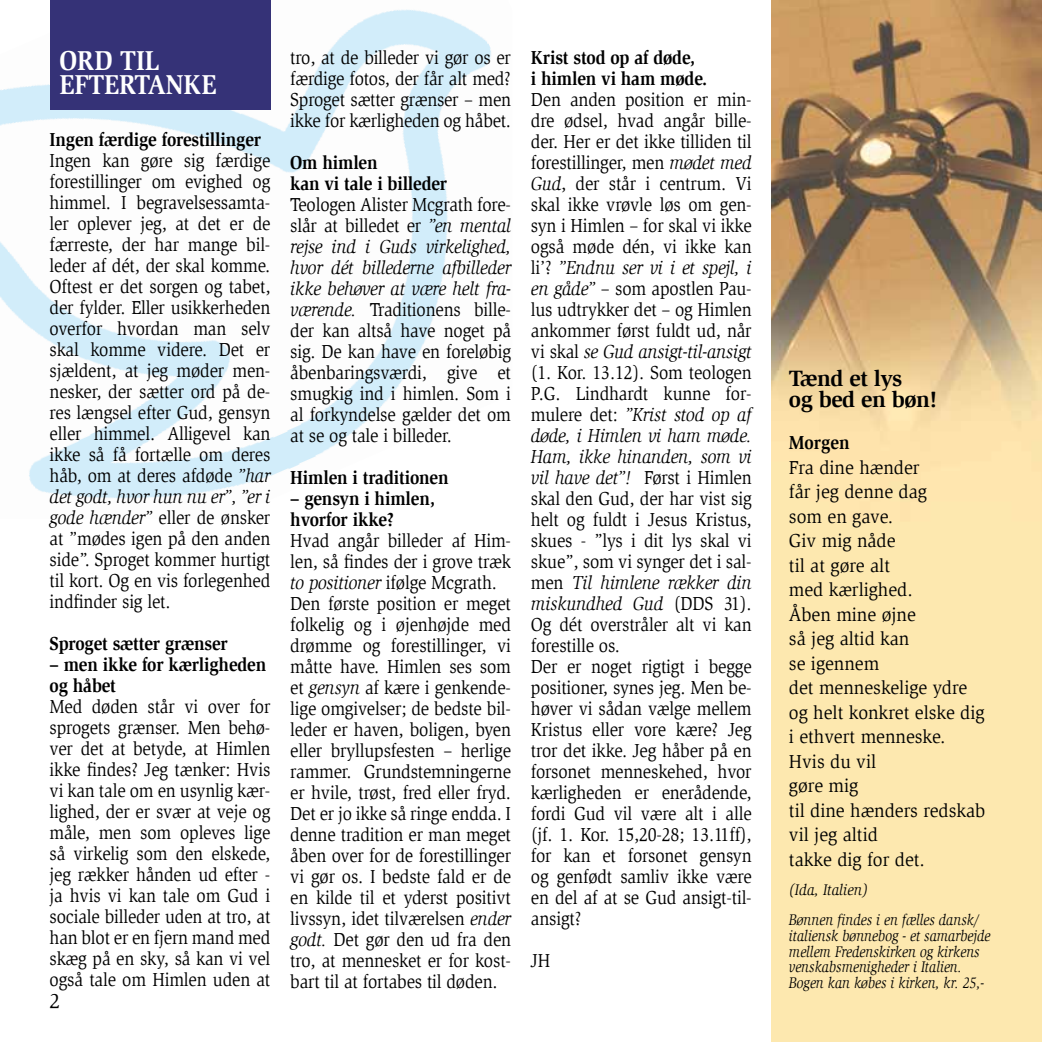
<style>
.page{position:relative;width:1042px;height:1042px;background:#fff}
.page>*{position:absolute;margin:0;border:0;box-sizing:border-box;transform-origin:0 0}
.t1{font:700 28px/24.5px "Slimbach Std";color:#fff;scale:.9 1}
.t2{font:700 22.75px/21px "Slimbach Std";letter-spacing:-.02em;color:#000}
.t3{font:21px "Slimbach Std";color:#000}
.t4{font:19.25px/21px "Slimbach Std";letter-spacing:-.01em;color:#000;text-align:justify;scale:.9 1}
.t5{font:19.25px/24.5px "Slimbach Std";letter-spacing:-.01em;color:#000;scale:.95 1}
.t6{font:700 19.25px/21px "Slimbach Std";letter-spacing:-.01em;color:#000;scale:.9 1}
.t7{font:italic 15.75px/15.8px "Slimbach Std";color:#000;scale:.85 1}
.t8{font:italic 15.75px/29.8px "Slimbach Std";color:#000;scale:.9 1}
.s1{font-style:italic}
</style>
<div class="page">
<img style="left:0;top:0;width:491px;height:499px">
<div style="left:50px;top:0;width:220px;height:109px;background:#353277"></div>
<img style="left:771px;top:0;width:271px;height:1042px">
<h1 class="t1" style="left:60px;top:48px;width:176px">ORD TIL<br>EFTERTANKE</h1>
<p class="t6" style="left:50px;top:128px;width:237px">Ingen færdige forestillinger</p>
<p class="t4" style="left:50px;top:150px;width:247px">Ingen kan gøre sig færdige forestillinger om evighed og himmel. I begravelsessamta&shy;ler oplever jeg, at det er de færreste, der har mange bil&shy;leder af dét, der skal komme.<br>Oftest er det sorgen og tabet, der fylder. Eller usikkerheden overfor hvordan man selv skal komme videre. Det er sjældent, at jeg møder men&shy;nesker, der sætter ord på de&shy;res længsel efter Gud, gensyn eller himmel. Alligevel kan ikke så få fortælle om deres håb, om at deres afdøde <span class="s1">”har det godt, hvor hun nu er”, ”er i gode hænder”</span> eller de ønsker at ”mødes igen på den anden side”. Sproget kommer hurtigt til kort. Og en vis forlegenhed indfinder sig let.</p>
<p class="t6" style="left:50px;top:632px;width:200px">Sproget sætter grænser</p>
<p class="t6" style="left:50px;top:653px;width:242px">– men ikke for kærligheden og håbet</p>
<p class="t4" style="left:50px;top:696px;width:247px">Med døden står vi over for sprogets grænser. Men behø&shy;ver det at betyde, at Himlen ikke findes? Jeg tænker: Hvis vi kan tale om en usynlig kær&shy;lighed, der er svær at veje og måle, men som opleves lige så virkelig som den elskede, jeg rækker hånden ud efter - ja hvis vi kan tale om Gud i sociale billeder uden at tro, at han blot er en fjern mand med skæg på en sky, så kan vi vel også tale om Himlen uden at</p>
<p class="t3" style="left:50px;top:988px;width:12px">2</p>
<p class="t4" style="left:290px;top:47px;width:247px">tro, at de billeder vi gør os er færdige fotos, der får alt med?<br>Sproget sætter grænser – men ikke for kærligheden og håbet.</p>
<p class="t6" style="left:290px;top:152px;width:176px">Om himlen<br>kan vi tale i billeder</p>
<p class="t4" style="left:290px;top:194px;width:247px">Teologen Alister Mcgrath fore&shy;slår at billedet er <span class="s1">”en mental rejse ind i Guds virkelighed, hvor dét billederne afbilleder ikke behøver at være helt fra&shy;værende.</span> Traditionens bille&shy;der kan altså have noget på sig. De kan have en foreløbig åbenbaringsværdi, give et smugkig ind i himlen. Som i al forkyndelse gælder det om at se og tale i billeder.</p>
<p class="t6" style="left:290px;top:467px;width:177px">Himlen i traditionen</p>
<p class="t6" style="left:290px;top:488px;width:162px">– gensyn i himlen, hvorfor ikke?</p>
<p class="t4" style="left:290px;top:530px;width:247px;text-align:left">Hvad angår billeder af Him&shy;len, så findes der i grove træk <span class="s1">to positioner</span> ifølge Mcgrath.<br>Den første position er meget folkelig og i øjenhøjde med drømme og forestillinger, vi måtte have. Himlen ses som et <span class="s1">gensyn</span> af kære i genkende&shy;lige omgivelser; de bedste bil&shy;leder er haven, boligen, byen eller bryllupsfesten – herlige rammer. Grundstemningerne er hvile, trøst, fred eller fryd.<br>Det er jo ikke så ringe endda. I denne tradition er man meget åben over for de forestillinger vi gør os. I bedste fald er de en kilde til et yderst positivt livssyn, idet tilværelsen <span class="s1">ender godt.</span> Det gør den ud fra den tro, at mennesket er for kost&shy;bart til at fortabes til døden.</p>
<p class="t6" style="left:531px;top:46px;width:198px">Krist stod op af døde,<br>i himlen vi ham møde.</p>
<p class="t4" style="left:531px;top:89px;width:247px;text-align:left">Den anden position er min&shy;dre ødsel, hvad angår bille&shy;der. Her er det ikke tilliden til forestillinger, men <span class="s1">mødet med<br>Gud</span>, der står i centrum. Vi skal ikke vrøvle løs om gen&shy;syn i Himlen – for skal vi ikke også møde dén, vi ikke kan li’? <span class="s1">”Endnu ser vi i et spejl, i en gåde”</span> – som apostlen Pau&shy;lus udtrykker det – og Himlen ankommer først fuldt ud, når vi skal <span class="s1">se Gud ansigt-til-ansigt </span>(1. Kor. 13.12). Som teologen<br>P.G. Lindhardt kunne for&shy;mulere det: <span class="s1">”Krist stod op af døde, i Himlen vi ham møde.<br>Ham, ikke hinanden, som vi vil have det”!</span> Først i Himlen skal den Gud, der har vist sig helt og fuldt i Jesus Kristus, skues - ”lys i dit lys skal vi skue”, som vi synger det i sal&shy;men <span class="s1">Til himlene rækker din miskundhed Gud</span> (DDS 31).<br>Og dét overstråler alt vi kan forestille os.<br>Der er noget rigtigt i begge positioner, synes jeg. Men be&shy;høver vi sådan vælge mellem<br>Kristus eller vore kære? Jeg tror det ikke. Jeg håber på en forsonet menneskehed, hvor kærligheden er enerådende, fordi Gud vil være alt i alle (jf. 1. Kor. 15,20-28; 13.11ff), for kan et forsonet gensyn og genfødt samliv ikke være en del af at se Gud ansigt-til&shy;ansigt?</p>
<p class="t4" style="left:531px;top:950px;width:23px">JH</p>
<p class="t2" style="left:789px;top:368px;width:150px">Tænd et lys<br>og bed en bøn!</p>
<p class="t6" style="left:789px;top:432px;width:69px">Morgen</p>
<p class="t5" style="left:789px;top:455px;width:208px">Fra dine hænder<br>får jeg denne dag<br>som en gave.<br>Giv mig nåde<br>til at gøre alt<br>med kærlighed.<br>Åben mine øjne<br>så jeg altid kan<br>se igennem<br>det menneskelige ydre og helt konkret elske dig i ethvert menneske.<br>Hvis du vil<br>gøre mig<br>til dine hænders redskab vil jeg altid<br>takke dig for det.</p>
<p class="t8" style="left:789px;top:875px;width:213px">(Ida, Italien)<br>Bønnen findes i en fælles dansk/</p>
<p class="t7" style="left:789px;top:928px;width:238px">italiensk bønnebog - et samarbejde mellem Fredenskirken og kirkens venskabsmenigheder i Italien.<br>Bogen kan købes i kirken, kr. 25,-</p>
</div>
